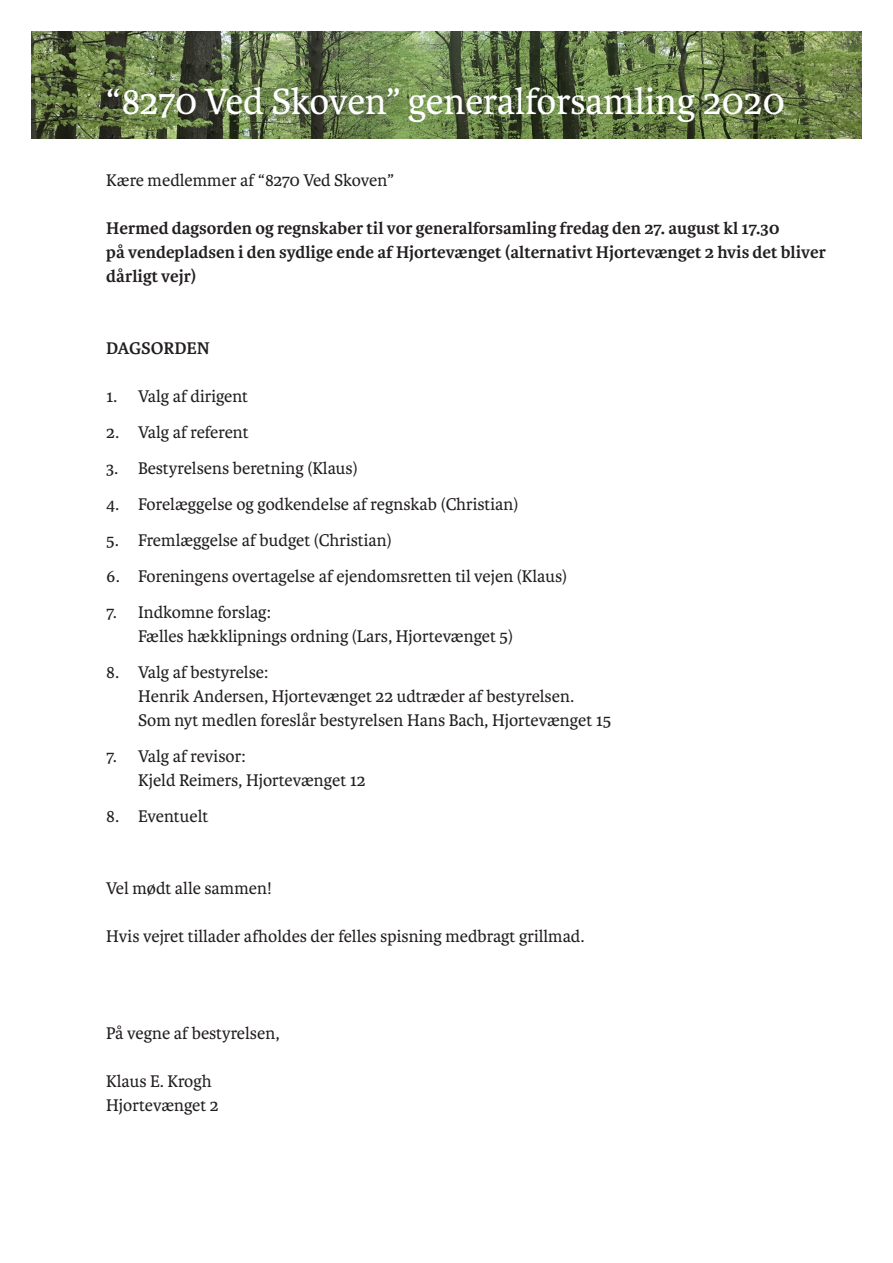
<style>
.page{position:relative;width:893px;height:1263px;background:#fff}
.page>*{position:absolute;margin:0;border:0;box-sizing:border-box;transform-origin:0 0}
.t1{font:39px "Karmina";color:#fff}
.t2{font:18px "Karmina";color:#231f20}
.t3{font:700 18px/24px "Karmina";color:#231f20}
</style>
<div class="page">
<img style="left:32px;top:32px;width:829px;height:106px">
<p class="t1" style="left:106px;top:80px;width:680px">“8270 Ved Skoven” generalforsamling 2020</p>
<p class="t2" style="left:106px;top:171px;width:289px">Kære medlemmer af “8270 Ved Skoven”</p>
<p class="t3" style="left:106px;top:217px;width:675px">Hermed dagsorden og regnskaber til vor generalforsamling fredag den 27. august kl 17.30</p>
<p class="t3" style="left:106px;top:241px;width:721px">på vendepladsen i den sydlige ende af Hjortevænget (alternativt Hjortevænget 2 hvis det bliver dårligt vejr)</p>
<p class="t3" style="left:106px;top:337px;width:105px">DAGSORDEN</p>
<p class="t2" style="left:106px;top:387px;width:143px">1. Valg af dirigent</p>
<p class="t2" style="left:106px;top:423px;width:144px">2. Valg af referent</p>
<p class="t2" style="left:106px;top:459px;width:253px">3. Bestyrelsens beretning (Klaus)</p>
<p class="t2" style="left:106px;top:495px;width:414px">4. Forelæggelse og godkendelse af regnskab (Christian)</p>
<p class="t2" style="left:106px;top:531px;width:287px">5. Fremlæggelse af budget (Christian)</p>
<p class="t2" style="left:106px;top:567px;width:462px">6. Foreningens overtagelse af ejendomsretten til vejen (Klaus)</p>
<p class="t2" style="left:106px;top:603px;width:166px">7. Indkomne forslag:</p>
<p class="t2" style="left:138px;top:627px;width:376px">Fælles hækklipnings ordning (Lars, Hjortevænget 5)</p>
<p class="t2" style="left:106px;top:663px;width:163px">8. Valg af bestyrelse:</p>
<p class="t2" style="left:138px;top:687px;width:437px">Henrik Andersen, Hjortevænget 22 udtræder af bestyrelsen.</p>
<p class="t2" style="left:138px;top:711px;width:475px">Som nyt medlen foreslår bestyrelsen Hans Bach, Hjortevænget 15</p>
<p class="t2" style="left:106px;top:747px;width:141px">7. Valg af revisor:</p>
<p class="t2" style="left:138px;top:771px;width:229px">Kjeld Reimers, Hjortevænget 12</p>
<p class="t2" style="left:106px;top:807px;width:104px">8. Eventuelt</p>
<p class="t2" style="left:106px;top:879px;width:167px">Vel mødt alle sammen!</p>
<p class="t2" style="left:106px;top:927px;width:480px">Hvis vejret tillader afholdes der felles spisning medbragt grillmad.</p>
<p class="t2" style="left:106px;top:1023px;width:175px">På vegne af bestyrelsen,</p>
<p class="t2" style="left:106px;top:1071px;width:107px">Klaus E. Krogh</p>
<p class="t2" style="left:106px;top:1095px;width:114px">Hjortevænget 2</p>
</div>
